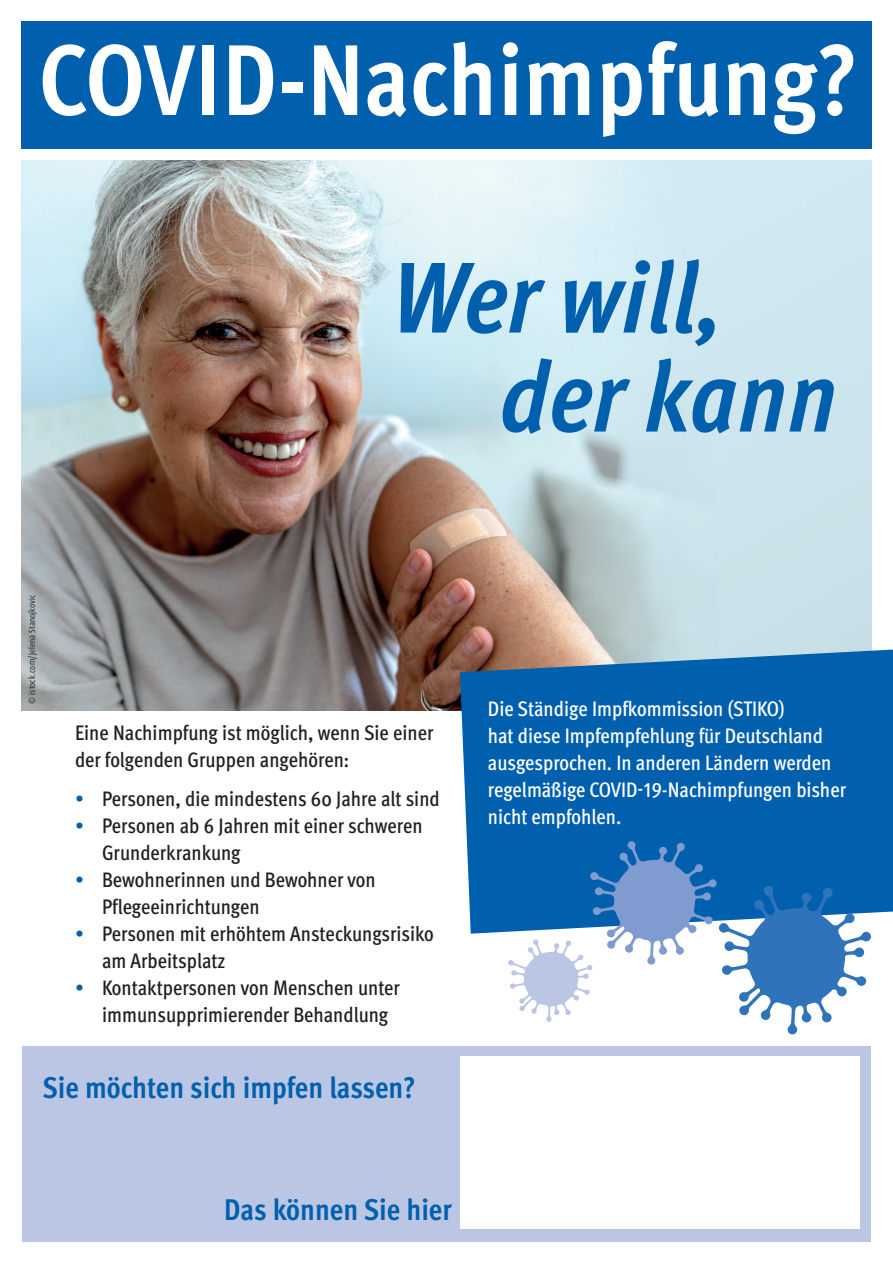
<style>
.page{position:relative;width:893px;height:1263px;background:#fff}
.page>*{position:absolute;margin:0;border:0;box-sizing:border-box;transform-origin:0 0}
.t1{font:700 condensed 100.5px "Meta OT";color:#fff}
.t2{font:italic 700 condensed 100.5px/99px "Meta OT";color:#0160ae}
.t3{font:700 condensed 30px "Meta OT";color:#0160ae}
.t4{font:500 condensed 21px/27px "Meta OT";color:#231f20}
.t5{font:500 condensed 21px/27px "Meta OT";color:#fff}
.t6{font:condensed 9px "Dax OT";letter-spacing:.01em;color:#231f20}
.s1{color:#0160ae}
</style>
<div class="page">
<img style="left:21px;top:160px;width:851px;height:550px">
<div style="left:21px;top:21px;width:851px;height:128px;background:#0160ae"></div>
<svg style="left:460px;top:649px;width:433px;height:285px;background:#1167ae"></svg>
<svg style="left:508px;top:841px;width:363px;height:193px"></svg>
<div style="left:22px;top:1046px;width:849px;height:196px;background:#bac6e4"></div>
<div style="left:460px;top:1057px;width:400px;height:172px;background:#fff"></div>
<h1 class="t1" style="left:39px;top:16px;width:821px">COVID-Nachimpfung?</h1>
<h1 class="t2" style="left:499px;top:249px;width:339px;text-indent:-108px">Wer will, der kann</h1>
<p class="t6" style="left:26px;top:704px;width:111px;rotate:-90deg">© istock.com/Jelena Stanojkovic</p>
<p class="t4" style="left:75px;top:719px;width:360px">Eine Nachimpfung ist möglich, wenn Sie einer der folgenden Gruppen angehören:</p>
<p class="t4" style="left:75px;top:785px;width:366px"><span class="s1">•</span> Personen, die mindestens 60 Jahre alt sind</p>
<p class="t4" style="left:102px;top:812px;width:322px;text-indent:-27px"><span class="s1">•</span> Personen ab 6 Jahren mit einer schweren<br>Grunderkrankung</p>
<p class="t4" style="left:102px;top:866px;width:275px;text-indent:-27px"><span class="s1">•</span> Bewohnerinnen und Bewohner von<br>Pflegeeinrichtungen</p>
<p class="t4" style="left:102px;top:920px;width:333px;text-indent:-27px"><span class="s1">•</span> Personen mit erhöhtem Ansteckungsrisiko am Arbeitsplatz</p>
<p class="t4" style="left:102px;top:974px;width:299px;text-indent:-27px"><span class="s1">•</span> Kontaktpersonen von Menschen unter immunsupprimierender Behandlung</p>
<p class="t5" style="left:488px;top:694px;width:360px">Die Ständige Impfkommission (STIKO)<br>hat diese Impfempfehlung für Deutschland ausgesprochen. In anderen Ländern werden regelmäßige COVID-19-Nachimpfungen bisher nicht empfohlen.</p>
<h2 class="t3" style="left:43px;top:1068px;width:375px">Sie möchten sich impfen lassen?</h2>
<h2 class="t3" style="left:224px;top:1190px;width:229px">Das können Sie hier</h2>
</div>
